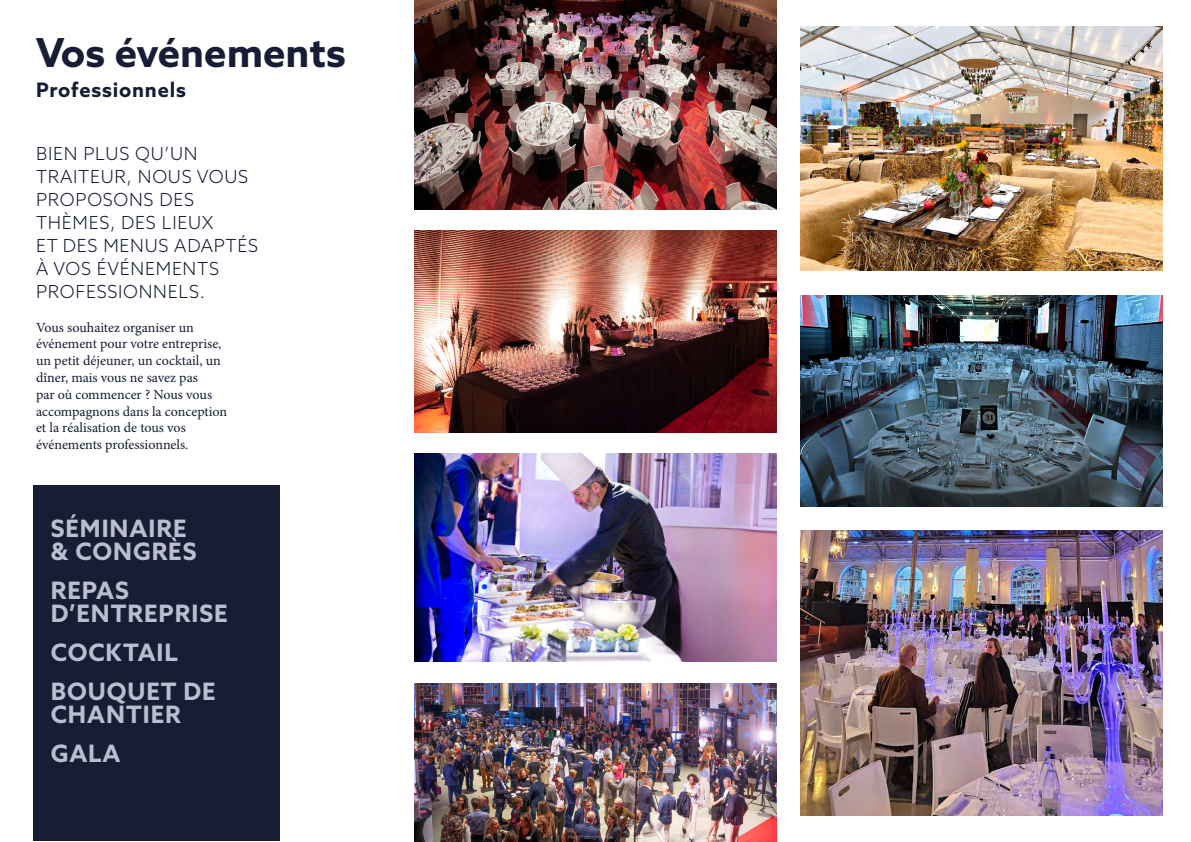
<style>
.page{position:relative;width:1191px;height:842px;background:#fff}
.page>*{position:absolute;margin:0;border:0;box-sizing:border-box;transform-origin:0 0}
.t1{font:700 40px "Azo Sans";color:#161d34}
.t2{font:700 24px/23px "Azo Sans";letter-spacing:.04em;color:#babed0}
.t3{font:700 20px "Azo Sans";letter-spacing:.04em;color:#161d34}
.t4{font:300 18px/23px "Azo Sans";letter-spacing:.04em;color:#161d34}
.t5{font:14px/16.8px "Minion Pro";letter-spacing:-.005em;color:#161d34}
</style>
<div class="page">
<div style="left:33px;top:485px;width:247px;height:356px;background:#161d34"></div>
<img style="left:414px;top:0;width:362px;height:210px">
<img style="left:414px;top:231px;width:362px;height:201px">
<img style="left:414px;top:683px;width:362px;height:159px">
<img style="left:414px;top:453px;width:362px;height:209px">
<img style="left:800px;top:531px;width:362px;height:284px">
<img style="left:800px;top:295px;width:362px;height:211px">
<img style="left:800px;top:27px;width:362px;height:244px">
<h1 class="t1" style="left:36px;top:26px;width:311px">Vos événements</h1>
<h3 class="t3" style="left:36px;top:77px;width:151px">Professionnels</h3>
<p class="t4" style="left:36px;top:142px;width:223px">BIEN PLUS QU’UN<br>TRAITEUR, NOUS VOUS<br>PROPOSONS DES<br>THÈMES, DES LIEUX<br>ET DES MENUS ADAPTÉS<br>À VOS ÉVÉNEMENTS<br>PROFESSIONNELS.</p>
<p class="t5" style="left:36px;top:319px;width:193px">Vous souhaitez organiser un événement pour votre entreprise, un petit déjeuner, un cocktail, un dîner, mais vous ne savez pas<br>par où commencer ? Nous vous accompagnons dans la conception et la réalisation de tous vos événements professionnels.</p>
<h2 class="t2" style="left:51px;top:517px;width:147px">SÉMINAIRE &amp; CONGRÈS</h2>
<h2 class="t2" style="left:51px;top:579px;width:178px">REPAS<br>D’ENTREPRISE</h2>
<h2 class="t2" style="left:51px;top:633px;width:166px;line-height:39px">COCKTAIL<br>BOUQUET DE</h2>
<h2 class="t2" style="left:51px;top:695px;width:132px;line-height:39px">CHANTIER<br>GALA</h2>
</div>
